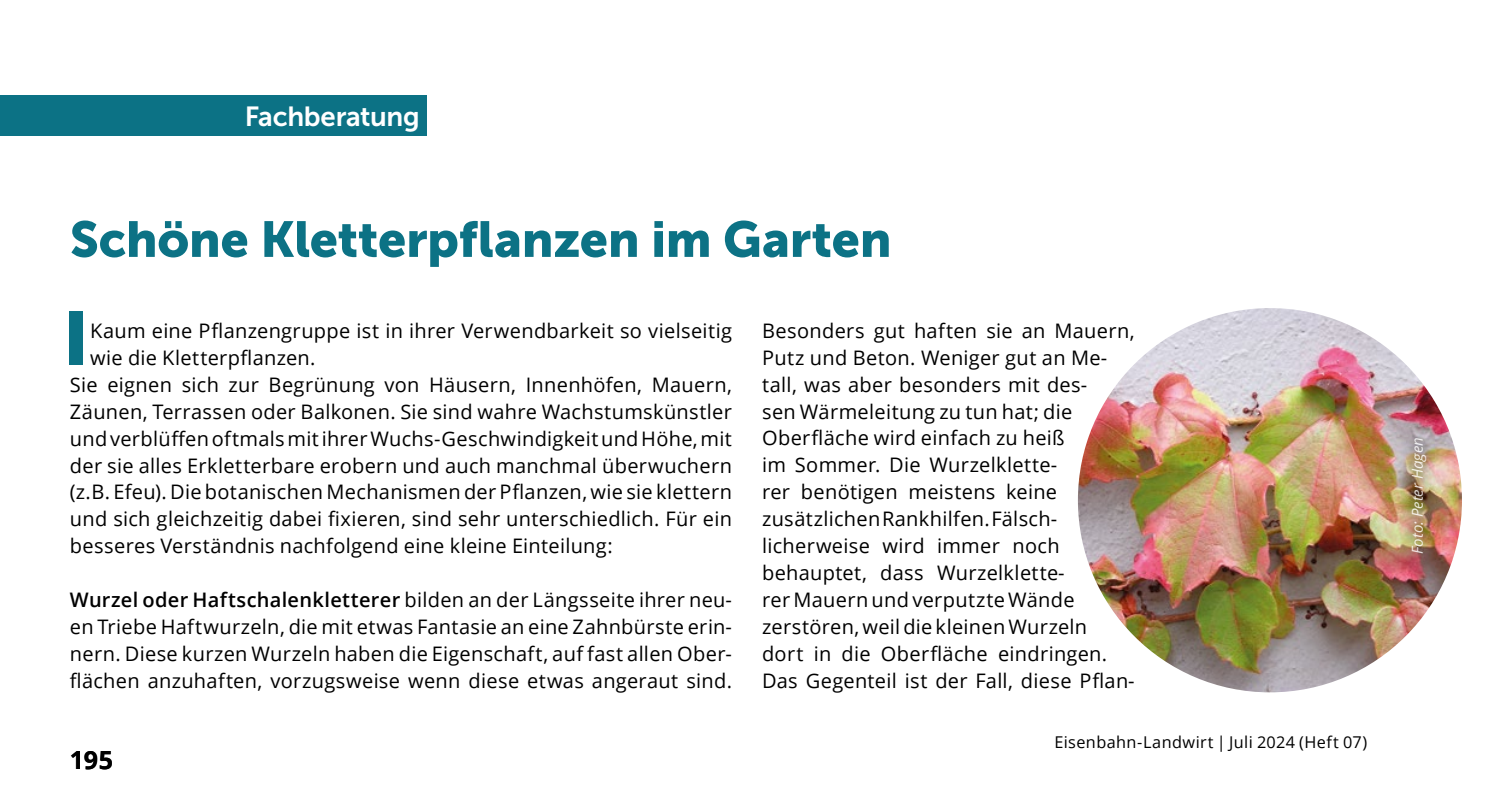
<style>
.page{position:relative;width:1488px;height:806px;background:#fff}
.page>*{position:absolute;margin:0;border:0;box-sizing:border-box;transform-origin:0 0}
.t1{font:50px "Museo Sans 900";letter-spacing:-.005em;color:#0c7285}
.t2{font:27.5px "Museo Sans 700";letter-spacing:-.015em;color:#fff}
.t3{font:700 25px "Open Sans";color:#000}
.t4{font:20px/27px "Open Sans";letter-spacing:.015em;color:#000;text-align:justify}
.t5{font:16.25px "Open Sans";letter-spacing:.025em;color:#000}
.t6{font:italic 15px "Open Sans";color:#fff}
.s1{font-weight:600}
</style>
<div class="page">
<div style="left:0;top:95px;width:427px;height:40px;background:#0c7285"></div>
<div style="left:70px;top:311px;width:13px;height:54px;background:#0c7285"></div>
<img style="left:1078px;top:309px;width:382px;height:381px">
<div style="left:1065px;top:296px;width:408px;height:407px;border:12px solid #fff;border-radius:50%"></div>
<img style="left:1396px;top:422px;width:44px;height:146px">
<h2 class="t2" style="left:245px;top:101px;width:176px">Fachberatung</h2>
<h1 class="t1" style="left:70px;top:211px;width:823px">Schöne Kletterpflanzen im Garten</h1>
<p class="t4" style="left:90px;top:316px;width:643px">Kaum eine Pflanzengruppe ist in ihrer Verwendbarkeit so vielseitig</p>
<p class="t4" style="left:90px;top:343px;width:227px">wie die Kletterpflanzen.</p>
<p class="t4" style="left:70px;top:370px;width:663px">Sie eignen sich zur Begrünung von Häusern, Innenhöfen, Mauern,</p>
<p class="t4" style="left:70px;top:397px;width:663px">Zäunen, Terrassen oder Balkonen. Sie sind wahre Wachstumskünstler</p>
<p class="t4" style="left:70px;top:424px;width:663px">und verblüffen oftmals mit ihrer Wuchs-Geschwindigkeit und Höhe, mit</p>
<p class="t4" style="left:70px;top:451px;width:663px">der sie alles Erkletterbare erobern und auch manchmal überwuchern</p>
<p class="t4" style="left:70px;top:478px;width:663px">(z.B. Efeu). Die botanischen Mechanismen der Pflanzen, wie sie klettern</p>
<p class="t4" style="left:70px;top:505px;width:663px">und sich gleichzeitig dabei fixieren, sind sehr unterschiedlich. Für ein</p>
<p class="t4" style="left:70px;top:531px;width:544px">besseres Verständnis nachfolgend eine kleine Einteilung:</p>
<p class="t4" style="left:70px;top:585px;width:663px"><span class="s1">Wurzel oder Haftschalenkletterer</span> bilden an der Längsseite ihrer neu&shy;en Triebe Haftwurzeln, die mit etwas Fantasie an eine Zahnbürste erin&shy;nern. Diese kurzen Wurzeln haben die Eigenschaft, auf fast allen Ober&shy;flächen anzuhaften, vorzugsweise wenn diese etwas angeraut sind.</p>
<p class="t3" style="left:70px;top:742px;width:45px">195</p>
<p class="t4" style="left:762px;top:316px;width:374px;text-align:left">Besonders gut haften sie an Mauern, Putz und Beton. Weniger gut an Me&shy;tall, was aber besonders mit des-<br>sen Wärmeleitung zu tun hat; die Oberfläche wird einfach zu heiß<br>im Sommer. Die Wurzelklette-<br>rer benötigen meistens keine zusätzlichen Rankhilfen. Fälsch&shy;licherweise wird immer noch behauptet, dass Wurzelklette-<br>rer Mauern und verputzte Wände zerstören, weil die kleinen Wurzeln<br>dort in die Oberfläche eindringen.<br>Das Gegenteil ist der Fall, diese Pflan-</p>
<p class="t5" style="left:1054px;top:730px;width:314px">Eisenbahn-Landwirt | Juli 2024 (Heft 07)</p>
<p class="t6" style="left:1406px;top:553px;width:118px;rotate:-90deg">Foto: Peter Hagen</p>
</div>
